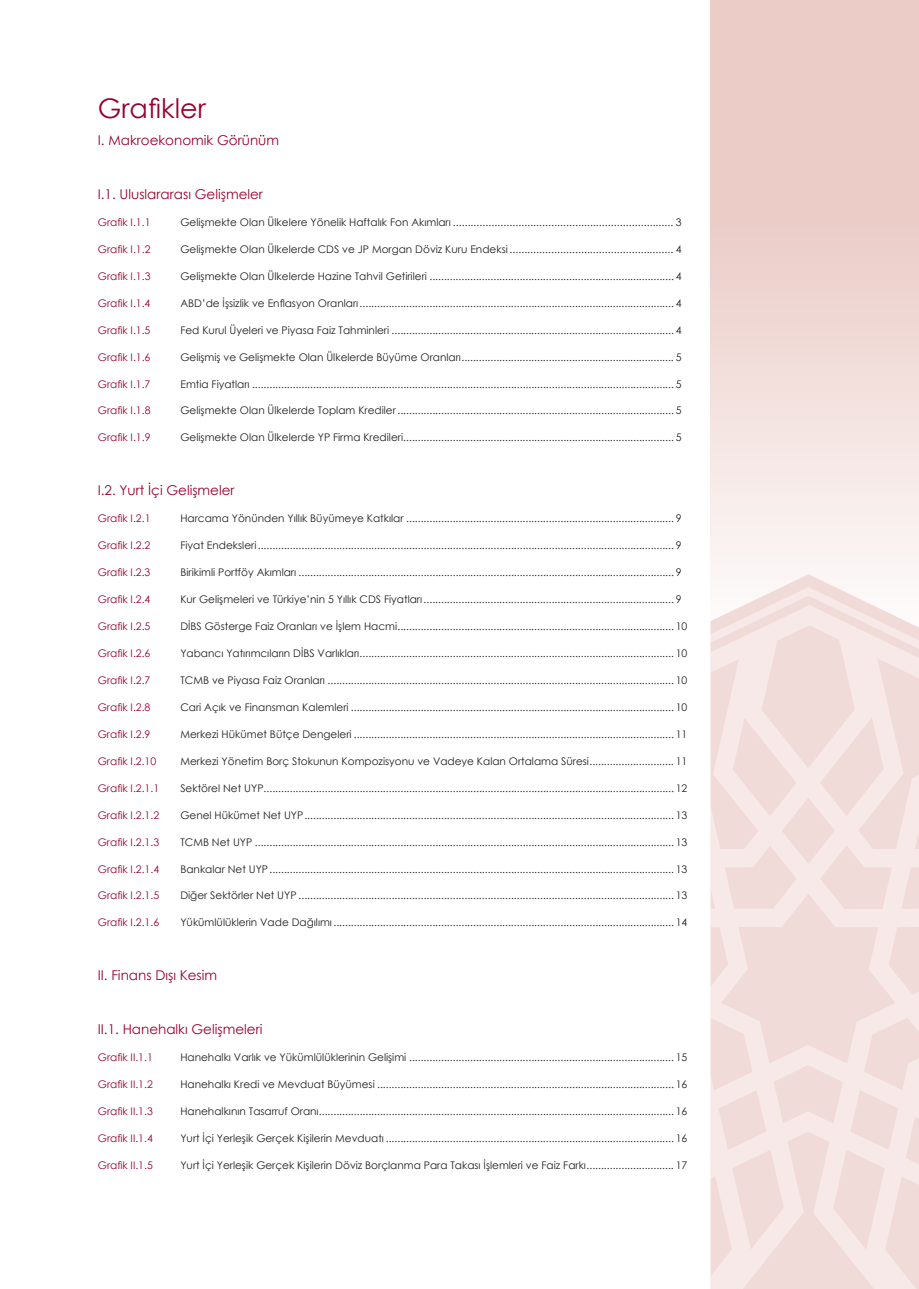
<style>
.page{position:relative;width:919px;height:1289px;background:#fff}
.page>*{position:absolute;margin:0;border:0;box-sizing:border-box;transform-origin:0 0}
.t1{font:27px "Century Gothic";color:#98012d}
.t2{font:13.5px "Century Gothic";color:#98012d}
.t3{font:10.5px "Century Gothic";color:#231f20}
.t4{font:10.5px "Century Gothic";color:#98012d}
</style>
<div class="page">
<svg style="left:710px;top:0;width:208px;height:571px;background:#efd8d5"></svg>
<svg style="left:710px;top:585px;width:208px;height:703px;background:#f3e1df"></svg>
<h1 class="t1" style="left:98px;top:89px;width:109px">Grafikler</h1>
<p class="t2" style="left:98px;top:131px;width:183px">I. Makroekonomik Görünüm</p>
<p class="t2" style="left:98px;top:185px;width:167px">I.1. Uluslararası Gelişmeler</p>
<p class="t4" style="left:98px;top:215px;width:54px">Grafik I.1.1</p>
<p class="t3" style="left:180px;top:215px;width:502px">Gelişmekte Olan Ülkelere Yönelik Haftalık Fon Akımları .......................................................................... 3</p>
<p class="t4" style="left:98px;top:242px;width:54px">Grafik I.1.2</p>
<p class="t3" style="left:180px;top:242px;width:502px">Gelişmekte Olan Ülkelerde CDS ve JP Morgan Döviz Kuru Endeksi ....................................................... 4</p>
<p class="t4" style="left:98px;top:268px;width:54px">Grafik I.1.3</p>
<p class="t3" style="left:180px;top:268px;width:502px">Gelişmekte Olan Ülkelerde Hazine Tahvil Getirileri .................................................................................... 4</p>
<p class="t4" style="left:98px;top:295px;width:54px">Grafik I.1.4</p>
<p class="t3" style="left:180px;top:295px;width:502px">ABD’de İşsizlik ve Enflasyon Oranları............................................................................................................ 4</p>
<p class="t4" style="left:98px;top:322px;width:54px">Grafik I.1.5</p>
<p class="t3" style="left:180px;top:322px;width:502px">Fed Kurul Üyeleri ve Piyasa Faiz Tahminleri ................................................................................................. 4</p>
<p class="t4" style="left:98px;top:349px;width:54px">Grafik I.1.6</p>
<p class="t3" style="left:180px;top:349px;width:502px">Gelişmiş ve Gelişmekte Olan Ülkelerde Büyüme Oranları......................................................................... 5</p>
<p class="t4" style="left:98px;top:376px;width:54px">Grafik I.1.7</p>
<p class="t3" style="left:180px;top:376px;width:502px">Emtia Fiyatları ................................................................................................................................................. 5</p>
<p class="t4" style="left:98px;top:403px;width:54px">Grafik I.1.8</p>
<p class="t3" style="left:180px;top:403px;width:502px">Gelişmekte Olan Ülkelerde Toplam Krediler............................................................................................... 5</p>
<p class="t4" style="left:98px;top:430px;width:54px">Grafik I.1.9</p>
<p class="t3" style="left:180px;top:430px;width:502px">Gelişmekte Olan Ülkelerde YP Firma Kredileri............................................................................................. 5</p>
<p class="t2" style="left:98px;top:481px;width:138px">I.2. Yurt İçi Gelişmeler</p>
<p class="t4" style="left:98px;top:511px;width:54px">Grafik I.2.1</p>
<p class="t3" style="left:180px;top:511px;width:502px">Harcama Yönünden Yıllık Büyümeye Katkılar ............................................................................................ 9</p>
<p class="t4" style="left:98px;top:538px;width:54px">Grafik I.2.2</p>
<p class="t3" style="left:180px;top:538px;width:502px">Fiyat Endeksleri............................................................................................................................................... 9</p>
<p class="t4" style="left:98px;top:565px;width:54px">Grafik I.2.3</p>
<p class="t3" style="left:180px;top:565px;width:502px">Birikimli Portföy Akımları ................................................................................................................................. 9</p>
<p class="t4" style="left:98px;top:592px;width:54px">Grafik I.2.4</p>
<p class="t3" style="left:180px;top:592px;width:502px">Kur Gelişmeleri ve Türkiye’nin 5 Yıllık CDS Fiyatları...................................................................................... 9</p>
<p class="t4" style="left:98px;top:619px;width:54px">Grafik I.2.5</p>
<p class="t3" style="left:180px;top:619px;width:508px">DİBS Gösterge Faiz Oranları ve İşlem Hacmi............................................................................................... 10</p>
<p class="t4" style="left:98px;top:646px;width:54px">Grafik I.2.6</p>
<p class="t3" style="left:180px;top:646px;width:508px">Yabancı Yatırımcıların DİBS Varlıkları............................................................................................................ 10</p>
<p class="t4" style="left:98px;top:672px;width:54px">Grafik I.2.7</p>
<p class="t3" style="left:180px;top:672px;width:508px">TCMB ve Piyasa Faiz Oranları ....................................................................................................................... 10</p>
<p class="t4" style="left:98px;top:699px;width:54px">Grafik I.2.8</p>
<p class="t3" style="left:180px;top:699px;width:508px">Cari Açık ve Finansman Kalemleri ............................................................................................................... 10</p>
<p class="t4" style="left:98px;top:726px;width:54px">Grafik I.2.9</p>
<p class="t3" style="left:180px;top:726px;width:508px">Merkezi Hükümet Bütçe Dengeleri .............................................................................................................. 11</p>
<p class="t4" style="left:98px;top:753px;width:60px">Grafik I.2.10</p>
<p class="t3" style="left:180px;top:753px;width:508px">Merkezi Yönetim Borç Stokunun Kompozisyonu ve Vadeye Kalan Ortalama Süresi............................. 11</p>
<p class="t4" style="left:98px;top:780px;width:63px">Grafik I.2.1.1</p>
<p class="t3" style="left:180px;top:780px;width:508px">Sektörel Net UYP............................................................................................................................................. 12</p>
<p class="t4" style="left:98px;top:807px;width:63px">Grafik I.2.1.2</p>
<p class="t3" style="left:180px;top:807px;width:508px">Genel Hükümet Net UYP............................................................................................................................... 13</p>
<p class="t4" style="left:98px;top:834px;width:63px">Grafik I.2.1.3</p>
<p class="t3" style="left:180px;top:834px;width:508px">TCMB Net UYP ................................................................................................................................................ 13</p>
<p class="t4" style="left:98px;top:861px;width:63px">Grafik I.2.1.4</p>
<p class="t3" style="left:180px;top:861px;width:508px">Bankalar Net UYP........................................................................................................................................... 13</p>
<p class="t4" style="left:98px;top:888px;width:63px">Grafik I.2.1.5</p>
<p class="t3" style="left:180px;top:888px;width:508px">Diğer Sektörler Net UYP ................................................................................................................................. 13</p>
<p class="t4" style="left:98px;top:915px;width:63px">Grafik I.2.1.6</p>
<p class="t3" style="left:180px;top:915px;width:508px">Yükümlülüklerin Vade Dağılımı..................................................................................................................... 14</p>
<p class="t2" style="left:98px;top:965px;width:121px">II. Finans Dışı Kesim</p>
<p class="t2" style="left:98px;top:1019px;width:166px">II.1. Hanehalkı Gelişmeleri</p>
<p class="t4" style="left:98px;top:1049px;width:56px">Grafik II.1.1</p>
<p class="t3" style="left:180px;top:1049px;width:508px">Hanehalkı Varlık ve Yükümlülüklerinin Gelişimi ........................................................................................... 15</p>
<p class="t4" style="left:98px;top:1076px;width:56px">Grafik II.1.2</p>
<p class="t3" style="left:180px;top:1076px;width:508px">Hanehalkı Kredi ve Mevduat Büyümesi ...................................................................................................... 16</p>
<p class="t4" style="left:98px;top:1103px;width:56px">Grafik II.1.3</p>
<p class="t3" style="left:180px;top:1103px;width:508px">Hanehalkının Tasarruf Oranı.......................................................................................................................... 16</p>
<p class="t4" style="left:98px;top:1130px;width:56px">Grafik II.1.4</p>
<p class="t3" style="left:180px;top:1130px;width:508px">Yurt İçi Yerleşik Gerçek Kişilerin Mevduatı ................................................................................................... 16</p>
<p class="t4" style="left:98px;top:1157px;width:56px">Grafik II.1.5</p>
<p class="t3" style="left:180px;top:1157px;width:508px">Yurt İçi Yerleşik Gerçek Kişilerin Döviz Borçlanma Para Takası İşlemleri ve Faiz Farkı.............................. 17</p>
</div>
